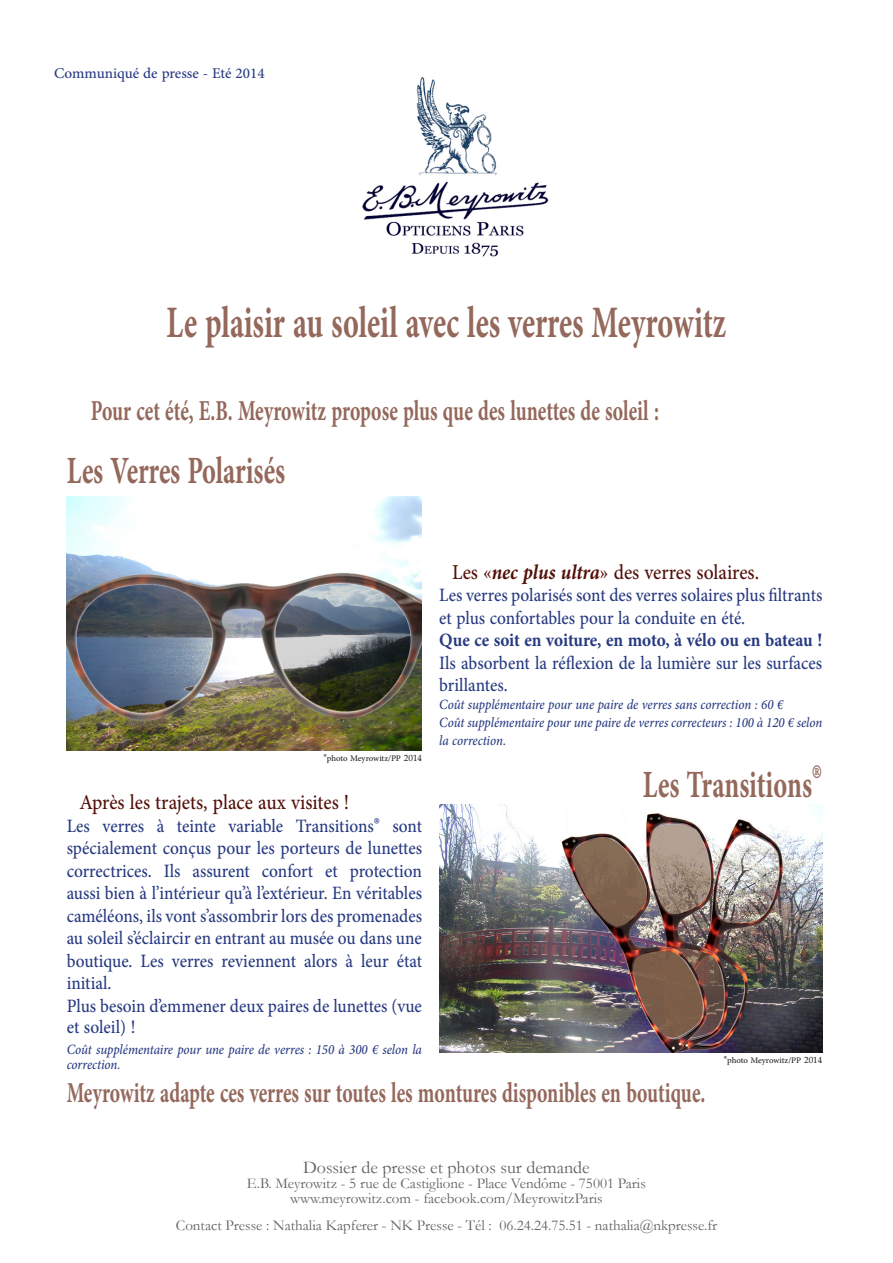
<style>
.page{position:relative;width:893px;height:1263px;background:#fff}
.page>*{position:absolute;margin:0;border:0;box-sizing:border-box;transform-origin:0 0}
.Intro{font:700 67.5px "Adobe Arabic";color:#94685b;scale:.67 1}
.Intro-2{font:700 63px "Adobe Arabic";color:#94685b;scale:.65 1}
.Intro-3{font:700 54px "Adobe Arabic";color:#94685b;scale:.67 1}
.Intro-4{font:700 40.5px "Adobe Arabic";color:#94685b;scale:.67 1}
.Intro-5{font:29.7px "Adobe Arabic";color:#531009;scale:.89 1}
.Intro-6{font:29.7px "Adobe Arabic";color:#273a81;scale:.89 1}
.Intro-7{font:26.4px/22.5px "Adobe Arabic";color:#273a81;scale:.89 1}
.Intro-8{font:700 26.4px "Adobe Arabic";letter-spacing:-.005em;color:#273a81;scale:.89 1}
.Intro-9{font:21px "Adobe Arabic";color:#273a81}
.Intro-10{font:italic 19.8px/18px "Adobe Arabic";letter-spacing:-.005em;color:#273a81;scale:.89 1}
.Intro-11{font:18px "Garamond";color:#616164}
.Intro-12{font:15px "Garamond";color:#616164}
.t1{font:15px "Adobe Arabic";color:#231f20}
.t2{font:12px "Adobe Arabic";letter-spacing:-.005em;color:#231f20}
.t3{font:9px "Book Antiqua";color:#231f20}
.s1{font-weight:700;font-style:italic}
</style>
<div class="page">
<img style="left:362px;top:76px;width:187px;height:181px">
<img style="left:67px;top:497px;width:355px;height:253px">
<img style="left:439px;top:805px;width:383px;height:248px">
<p class="Intro-9" style="left:54px;top:58px;width:212px">Communiqué de presse - Eté 2014</p>
<p class="Intro-2" style="left:167px;top:278px;width:862px">Le plaisir au soleil avec les verres Meyrowitz</p>
<p class="Intro-4" style="left:91px;top:382px;width:849px">Pour .B.E,é t éc e t Meyrowitz propose plus que des lunettes de soleil :</p>
<p class="Intro-3" style="left:67px;top:433px;width:327px">Les Verres Polarisés</p>
<p class="t1" style="left:323px;top:746px;width:5px">®</p>
<p class="t3" style="left:404px;top:751px;width:19px">2014</p>
<p class="t2" style="left:327px;top:749px;width:76px">photo Meyrowitz/PP</p>
<p class="Intro-5" style="left:79px;top:781px;width:305px">Après les trajets, place aux visites !</p>
<p class="Intro-6" style="left:374px;top:804px;width:8px">®</p>
<p class="Intro-7" style="left:228px;top:811px;width:63px">variable</p>
<p class="Intro-7" style="left:157px;top:811px;width:10px">à</p>
<p class="Intro-7" style="left:296px;top:811px;width:89px">Transitions</p>
<p class="Intro-7" style="left:67px;top:811px;width:28px">Les</p>
<p class="Intro-7" style="left:67px;top:834px;width:401px">spécialement conçus pour les porteurs de lunettes</p>
<p class="Intro-7" style="left:350px;top:856px;width:83px">protection</p>
<p class="Intro-7" style="left:177px;top:811px;width:45px">teinte</p>
<p class="Intro-7" style="left:392px;top:811px;width:35px">sont</p>
<p class="Intro-7" style="left:102px;top:811px;width:48px">verres</p>
<p class="Intro-7" style="left:164px;top:856px;width:20px">Ils</p>
<p class="Intro-7" style="left:262px;top:856px;width:59px">confort</p>
<p class="Intro-7" style="left:67px;top:856px;width:401px">correctrices.<br>aussi bien ’là intérieur qu ’là’ extérieur En. véritables caméléons ils, vont ’sassombrirlorsdespromenades au soleil ’séclaircir en entrant au musée ou dans une boutique. Les verres reviennent alors à leur état initial.</p>
<p class="Intro-7" style="left:67px;top:992px;width:401px;line-height:21px">Plus besoin ’demmener deux paires de lunettes (vue et soleil !(</p>
<p class="Intro-10" style="left:67px;top:1039px;width:401px;line-height:15px">Coût supplémentaire pour une paire de verres : 150 à 300 € selon la correction.</p>
<p class="Intro-7" style="left:193px;top:856px;width:66px">assurent</p>
<p class="Intro-7" style="left:325px;top:856px;width:16px">et</p>
<p class="Intro-5" style="left:452px;top:551px;width:347px">Les «<span class="s1">nec plus ultra</span>» des verres solaires.</p>
<p class="Intro-7" style="left:439px;top:581px;width:432px">Lesverrespolariséssontdesverressolairesplusfiltrants et plus confortables pour la conduite en été.</p>
<p class="Intro-8" style="left:439px;top:622px;width:432px">Que ce soit en voiture en, moto à, vélo ou en bateau !</p>
<p class="Intro-7" style="left:439px;top:648px;width:432px">Ils absorbent la réflexion de la lumière sur les surfaces brillantes.</p>
<p class="Intro-10" style="left:439px;top:693px;width:388px">Coût supplémentaire pour une paire de verres sans correction 60: €</p>
<p class="Intro-10" style="left:439px;top:711px;width:432px">Coût supplémentaire pour une paire de verres correcteurs : 100 à 120 € selon la correction.</p>
<p class="Intro" style="left:812px;top:734px;width:17px">®</p>
<p class="Intro-3" style="left:643px;top:747px;width:254px">Les Transitions</p>
<p class="t1" style="left:724px;top:1049px;width:5px">®</p>
<p class="t3" style="left:804px;top:1054px;width:19px">2014</p>
<p class="t2" style="left:727px;top:1052px;width:76px">photo Meyrowitz/PP</p>
<p class="Intro-4" style="left:67px;top:1065px;width:955px">Meyrowitz adapte ces verres sur toutes les montures disponibles en boutique.</p>
<p class="Intro-11" style="left:303px;top:1155px;width:288px">Dossier de presse et photos sur demande</p>
<p class="Intro-12" style="left:247px;top:1173px;width:400px">E .B. Meyrowitz 5- rue de Castiglione - Place Vendôme - 75001 Paris</p>
<p class="Intro-12" style="left:290px;top:1188px;width:314px">www.meyrowitz.com - facebook.com/MeyrowitzParis</p>
<p class="Intro-12" style="left:499px;top:1215px;width:219px">06.24.24.75.51 - nathalia@nkpresse f r.</p>
<p class="Intro-12" style="left:176px;top:1215px;width:318px">Contact Presse : Nathalia Kapferer - NK Presse - Tél :</p>
</div>
